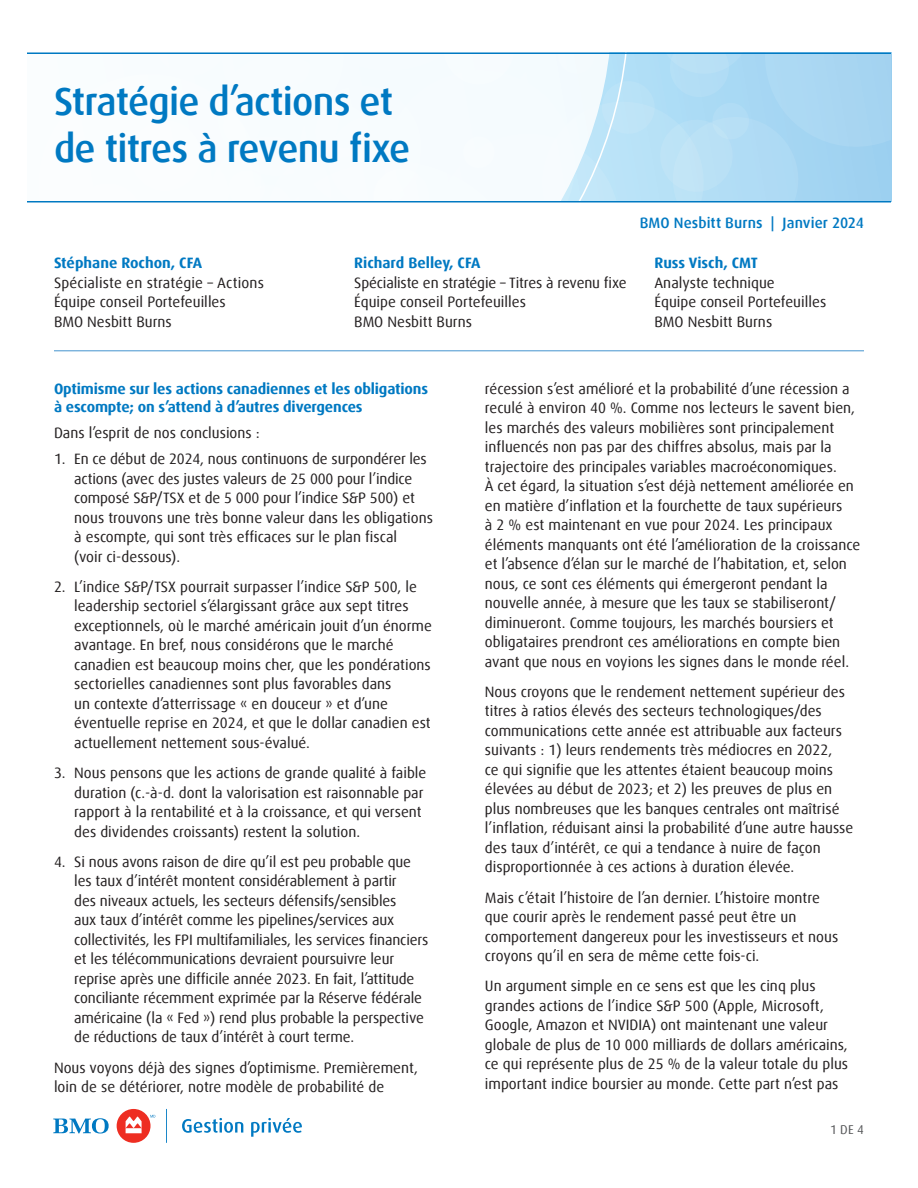
<style>
.page{position:relative;width:918px;height:1188px;background:#fff}
.page>*{position:absolute;margin:0;border:0;box-sizing:border-box;transform-origin:0 0}
.H1_smaller{font:500 39px/46.5px "Dax Offc Pro";letter-spacing:-.02em;color:#0079c2}
.Body_Copy{font:15px/19.5px "Dax Offc Pro";color:#231f20}
.P_Body_Copy{font:15px/19.5px "Dax Offc Pro";color:#231f20}
.Heading_1{font:700 15px/18px "Dax Offc Pro";letter-spacing:-.01em;color:#0079c2}
.Entity_and_Date___Co{font:500 15px "Dax Offc Pro";letter-spacing:.005em;color:#0079c2}
.P_Body_Copy-2{font:700 15px "Dax Offc Pro";color:#0079c2}
.t1{font:12.75px "Dax Offc Pro";color:#57585a}
.s1{font-weight:700;color:#0079c2}
</style>
<div class="page">
<svg style="left:629px;top:54px;width:262px;height:147px;background:#addaf3"></svg>
<svg style="left:505px;top:54px;width:124px;height:147px"></svg>
<hr style="left:27px;top:52px;width:864px;height:2px;background:#0079c2">
<hr style="left:27px;top:201px;width:864px;height:1px;background:#0079c2">
<hr style="left:54px;top:351px;width:810px;height:1px;background:#4393cf">
<div style="left:117px;top:1109px;width:34px;height:34px;background:#ee2e22;border-radius:50%"></div>
<svg style="left:126px;top:1117px;width:16px;height:16px"></svg>
<svg style="left:182px;top:1118px;width:61px;height:15px"></svg>
<svg style="left:251px;top:1118px;width:51px;height:19px"></svg>
<svg style="left:166px;top:1109px;width:1px;height:34px"></svg>
<svg style="left:53px;top:1118px;width:56px;height:16px"></svg>
<svg style="left:150px;top:1115px;width:5px;height:3px"></svg>
<h1 class="H1_smaller" style="left:54px;top:79px;width:358px">Stratégie d’actions et de titres à revenu fixe</h1>
<p class="Entity_and_Date___Co" style="left:640px;top:213px;width:226px">BMO Nesbitt Burns | Janvier 2024</p>
<p class="P_Body_Copy" style="left:54px;top:253px;width:212px"><span class="s1">Stéphane Rochon, CFA<br></span>Spécialiste en stratégie – Actions<br>Équipe conseil Portefeuilles<br>BMO Nesbitt Burns</p>
<p class="P_Body_Copy" style="left:354px;top:253px;width:274px"><span class="s1">Richard Belley, CFA<br></span>Spécialiste en stratégie – Titres à revenu fixe<br>Équipe conseil Portefeuilles<br>BMO Nesbitt Burns</p>
<p class="P_Body_Copy-2" style="left:654px;top:253px;width:105px">Russ Visch, CMT</p>
<p class="P_Body_Copy" style="left:654px;top:273px;width:173px">Analyste technique<br>Équipe conseil Portefeuilles<br>BMO Nesbitt Burns</p>
<p class="Heading_1" style="left:54px;top:379px;width:376px">Optimisme sur les actions canadiennes et les obligations à escompte; on s’attend à d’autres divergences</p>
<p class="Body_Copy" style="left:54px;top:423px;width:207px">Dans l’esprit de nos conclusions :</p>
<p class="Body_Copy" style="left:74px;top:449px;width:360px;text-indent:-20px">1. En ce début de 2024, nous continuons de surpondérer les actions (avec des justes valeurs de 25 000 pour l’indice composé S&amp;P/TSX et de 5 000 pour l’indice S&amp;P 500) et nous trouvons une très bonne valeur dans les obligations à escompte, qui sont très efficaces sur le plan fiscal<br>(voir ci-dessous).</p>
<p class="Body_Copy" style="left:74px;top:577px;width:359px;text-indent:-20px">2. L’indice S&amp;P/TSX pourrait surpasser l’indice S&amp;P 500, le leadership sectoriel s’élargissant grâce aux sept titres exceptionnels, où le marché américain jouit d’un énorme avantage. En bref, nous considérons que le marché canadien est beaucoup moins cher, que les pondérations sectorielles canadiennes sont plus favorables dans<br>un contexte d’atterrissage « en douceur » et d’une éventuelle reprise en 2024, et que le dollar canadien est actuellement nettement sous-évalué.</p>
<p class="Body_Copy" style="left:74px;top:763px;width:354px;text-indent:-20px">3. Nous pensons que les actions de grande qualité à faible duration (c.-à-d. dont la valorisation est raisonnable par rapport à la rentabilité et à la croissance, et qui versent des dividendes croissants) restent la solution.</p>
<p class="Body_Copy" style="left:74px;top:852px;width:356px;text-indent:-20px">4. Si nous avons raison de dire qu’il est peu probable que les taux d’intérêt montent considérablement à partir<br>des niveaux actuels, les secteurs défensifs/sensibles<br>aux taux d’intérêt comme les pipelines/services aux collectivités, les FPI multifamiliales, les services financiers et les télécommunications devraient poursuivre leur reprise après une difficile année 2023. En fait, l’attitude conciliante récemment exprimée par la Réserve fédérale américaine (la « Fed ») rend plus probable la perspective de réductions de taux d’intérêt à court terme.</p>
<p class="Body_Copy" style="left:54px;top:1058px;width:366px">Nous voyons déjà des signes d’optimisme. Premièrement, loin de se détériorer, notre modèle de probabilité de</p>
<p class="Body_Copy" style="left:485px;top:379px;width:377px">récession s’est amélioré et la probabilité d’une récession a reculé à environ 40 %. Comme nos lecteurs le savent bien, les marchés des valeurs mobilières sont principalement influencés non pas par des chiffres absolus, mais par la trajectoire des principales variables macroéconomiques.<br>À cet égard, la situation s’est déjà nettement améliorée en en matière d’inflation et la fourchette de taux supérieurs<br>à 2 % est maintenant en vue pour 2024. Les principaux éléments manquants ont été l’amélioration de la croissance et l’absence d’élan sur le marché de l’habitation, et, selon nous, ce sont ces éléments qui émergeront pendant la nouvelle année, à mesure que les taux se stabiliseront/ diminueront. Comme toujours, les marchés boursiers et obligataires prendront ces améliorations en compte bien avant que nous en voyions les signes dans le monde réel.</p>
<p class="Body_Copy" style="left:485px;top:682px;width:370px">Nous croyons que le rendement nettement supérieur des titres à ratios élevés des secteurs technologiques/des communications cette année est attribuable aux facteurs suivants : 1) leurs rendements très médiocres en 2022,<br>ce qui signifie que les attentes étaient beaucoup moins élevées au début de 2023; et 2) les preuves de plus en plus nombreuses que les banques centrales ont maîtrisé l’inflation, réduisant ainsi la probabilité d’une autre hausse des taux d’intérêt, ce qui a tendance à nuire de façon disproportionnée à ces actions à duration élevée.</p>
<p class="Body_Copy" style="left:485px;top:888px;width:355px">Mais c’était l’histoire de l’an dernier. L’histoire montre que courir après le rendement passé peut être un comportement dangereux pour les investisseurs et nous croyons qu’il en sera de même cette fois-ci.</p>
<p class="Body_Copy" style="left:485px;top:977px;width:365px">Un argument simple en ce sens est que les cinq plus grandes actions de l’indice S&amp;P 500 (Apple, Microsoft, Google, Amazon et NVIDIA) ont maintenant une valeur globale de plus de 10 000 milliards de dollars américains, ce qui représente plus de 25 % de la valeur totale du plus important indice boursier au monde. Cette part n’est pas</p>
<p class="t1" style="left:830px;top:1121px;width:35px">1 DE 4</p>
</div>
